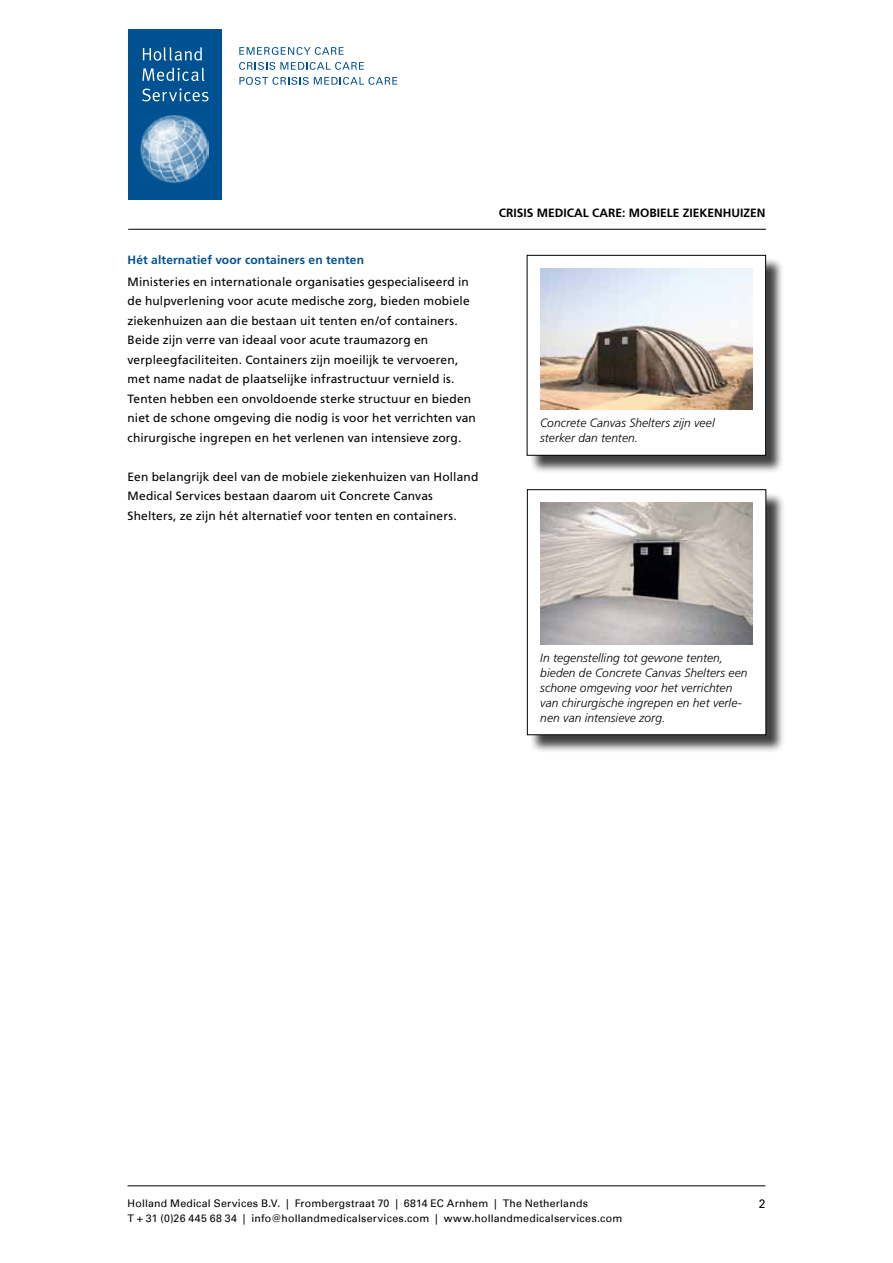
<style>
.page{position:relative;width:893px;height:1263px;background:#fff}
.page>*{position:absolute;margin:0;border:0;box-sizing:border-box;transform-origin:0 0}
.t1{font:12px/19.5px "Frutiger";letter-spacing:.01em;color:#000}
.t2{font:italic 300 12px/15px "Frutiger";letter-spacing:.005em;color:#000}
.t3{font:700 12px "Frutiger";color:#000}
.t4{font:700 12px "Frutiger";letter-spacing:.01em;color:#005191}
.t5{font:12px "Univers";color:#000}
.t6{font:10.5px/15px "Univers";letter-spacing:.02em;color:#000}
</style>
<div class="page">
<hr style="left:128px;top:1185px;width:637px;height:1px;background:#000">
<div style="left:128px;top:30px;width:94px;height:170px;background:#005191"></div>
<img style="left:141px;top:116px;width:68px;height:68px">
<svg style="left:239px;top:47px;width:105px;height:8px"></svg>
<svg style="left:239px;top:62px;width:125px;height:8px"></svg>
<svg style="left:239px;top:77px;width:158px;height:8px"></svg>
<svg style="left:143px;top:47px;width:59px;height:14px"></svg>
<svg style="left:142px;top:68px;width:62px;height:13px"></svg>
<svg style="left:142px;top:88px;width:66px;height:13px"></svg>
<hr style="left:128px;top:229px;width:638px;height:1px;background:#000">
<div style="left:529px;top:257px;width:256px;height:217px;background:#000;opacity:.75"></div>
<div style="left:527px;top:255px;width:239px;height:200px;background:#fff"></div>
<div style="left:527px;top:255px;width:239px;height:200px;border:1px solid #000"></div>
<img style="left:540px;top:268px;width:213px;height:141px">
<div style="left:529px;top:492px;width:256px;height:262px;background:#000;opacity:.75"></div>
<div style="left:527px;top:490px;width:239px;height:245px;background:#fff"></div>
<div style="left:527px;top:489px;width:239px;height:246px;border:1px solid #000"></div>
<img style="left:540px;top:503px;width:213px;height:141px">
<p class="t4" style="left:128px;top:253px;width:238px">H ét alternatief voor containers en tenten</p>
<p class="t1" style="left:128px;top:272px;width:350px">Ministeries en internationale organisaties gespecialiseerd in de hulpverlening voor acute medische zorg, bieden mobiele ziekenhuizen aan die bestaan uit tenten en/of containers.<br>Beide zijn verre van ideaal voor acute traumazorg en verpleegfaciliteiten. Containers zijn moeilijk te vervoeren, met name nadat de plaatselijke infrastructuur vernield is.<br>Tenten hebben een onvoldoende sterke structuur en bieden niet de schone omgeving die nodig is voor het verrichten van chirurgische ingrepen en het verlenen van intensieve zorg.</p>
<p class="t1" style="left:128px;top:467px;width:352px">Een belangrijk deel van de mobiele ziekenhuizen van Holland<br>Medical Services bestaan daarom uit Concrete Canvas<br>Shelters, ze zijn hét alternatief voor tenten en containers.</p>
<p class="t3" style="left:499px;top:205px;width:268px">Crisis Medical Care: mobiele ziekenhuizen</p>
<p class="t2" style="left:540px;top:415px;width:176px">Concrete Canvas Shelters zijn veel sterker dan tenten.</p>
<p class="t2" style="left:540px;top:650px;width:209px">In tegenstelling tot gewone tenten, bieden de Concrete Canvas Shelters een schone omgeving voor het verrichten van chirurgische ingrepen en het verle&shy;nen van intensieve zorg.</p>
<p class="t6" style="left:128px;top:1195px;width:496px">Holland Medical Services B.V. | Frombergstraat 70 | 6814 EC Arnhem | The Netherlands<br>T + 31 (0)26 445 68 34 | info@hollandmedicalservices.com | www.hollandmedicalservices.com</p>
<p class="t5" style="left:759px;top:1196px;width:8px">2</p>
</div>
